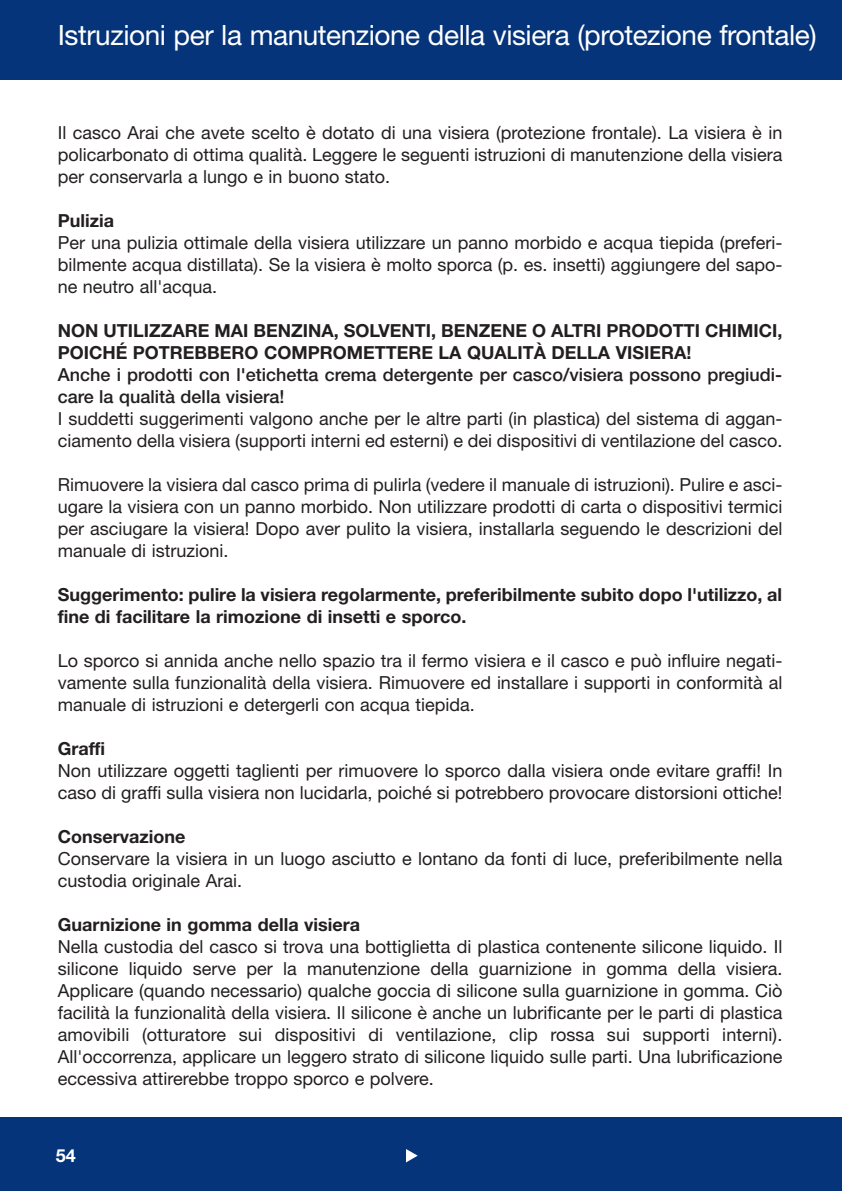
<style>
.page{position:relative;width:842px;height:1191px;background:#fff}
.page>*{position:absolute;margin:0;border:0;box-sizing:border-box;transform-origin:0 0}
.t1{font:28px "Helvetica Neue";letter-spacing:-.015em;color:#fff}
.t2{font:18px/22px "Helvetica Neue";color:#231f20;text-align:justify}
.t3{font:700 18px/22px "Helvetica Neue";color:#231f20}
.t4{font:500 18px/22px "Helvetica Neue";color:#231f20}
.t5{font:700 18px "Helvetica Neue";color:#fff}
</style>
<div class="page">
<div style="left:0;top:1px;width:841px;height:79px;background:#05347a"></div>
<div style="left:0;top:1117px;width:841px;height:74px;background:#05347a"></div>
<svg style="left:406px;top:1149px;width:12px;height:13px"></svg>
<h1 class="t1" style="left:58px;top:25px;width:760px">Istruzioni per la manutenzione della visiera (protezione frontale)</h1>
<p class="t2" style="left:58px;top:123px;width:726px">Il casco Arai che avete scelto è dotato di una visiera (protezione frontale). La visiera è in policarbonato di ottima qualità. Leggere le seguenti istruzioni di manutenzione della visiera per conservarla a lungo e in buono stato.</p>
<p class="t3" style="left:58px;top:211px;width:58px">Pulizia</p>
<p class="t2" style="left:58px;top:233px;width:726px">Per una pulizia ottimale della visiera utilizzare un panno morbido e acqua tiepida (preferi&shy;bilmente acqua distillata). Se la visiera è molto sporca (p. es. insetti) aggiungere del sapo&shy;ne neutro all'acqua.</p>
<p class="t3" style="left:58px;top:321px;width:726px">NON UTILIZZARE MAI BENZINA, SOLVENTI, BENZENE O ALTRI PRODOTTI CHIMICI,<br>POICHÉ POTREBBERO COMPROMETTERE LA QUALITÀ DELLA VISIERA!</p>
<p class="t4" style="left:58px;top:365px;width:726px">Anche i prodotti con l'etichetta crema detergente per casco/visiera possono pregiudi&shy;care la qualità della visiera!</p>
<p class="t2" style="left:58px;top:409px;width:726px">I suddetti suggerimenti valgono anche per le altre parti (in plastica) del sistema di aggan&shy;ciamento della visiera (supporti interni ed esterni) e dei dispositivi di ventilazione del casco.</p>
<p class="t2" style="left:58px;top:475px;width:726px">Rimuovere la visiera dal casco prima di pulirla (vedere il manuale di istruzioni). Pulire e asci&shy;ugare la visiera con un panno morbido. Non utilizzare prodotti di carta o dispositivi termici per asciugare la visiera! Dopo aver pulito la visiera, installarla seguendo le descrizioni del manuale di istruzioni.</p>
<p class="t3" style="left:58px;top:585px;width:726px">Suggerimento: pulire la visiera regolarmente, preferibilmente subito dopo l'utilizzo, al fine di facilitare la rimozione di insetti e sporco.</p>
<p class="t2" style="left:58px;top:651px;width:726px">Lo sporco si annida anche nello spazio tra il fermo visiera e il casco e può influire negati&shy;vamente sulla funzionalità della visiera. Rimuovere ed installare i supporti in conformità al manuale di istruzioni e detergerli con acqua tiepida.</p>
<p class="t3" style="left:58px;top:739px;width:49px">Graffi</p>
<p class="t2" style="left:58px;top:761px;width:726px">Non utilizzare oggetti taglienti per rimuovere lo sporco dalla visiera onde evitare graffi! In caso di graffi sulla visiera non lucidarla, poiché si potrebbero provocare distorsioni ottiche!</p>
<p class="t3" style="left:58px;top:827px;width:129px">Conservazione</p>
<p class="t2" style="left:58px;top:849px;width:726px">Conservare la visiera in un luogo asciutto e lontano da fonti di luce, preferibilmente nella custodia originale Arai.</p>
<p class="t3" style="left:58px;top:915px;width:304px">Guarnizione in gomma della visiera</p>
<p class="t2" style="left:58px;top:937px;width:726px">Nella custodia del casco si trova una bottiglietta di plastica contenente silicone liquido. Il silicone liquido serve per la manutenzione della guarnizione in gomma della visiera.<br>Applicare (quando necessario) qualche goccia di silicone sulla guarnizione in gomma. Ciò facilità la funzionalità della visiera. Il silicone è anche un lubrificante per le parti di plastica amovibili (otturatore sui dispositivi di ventilazione, clip rossa sui supporti interni).<br>All'occorrenza, applicare un leggero strato di silicone liquido sulle parti. Una lubrificazione eccessiva attirerebbe troppo sporco e polvere.</p>
<p class="t5" style="left:56px;top:1148px;width:22px">54</p>
</div>
